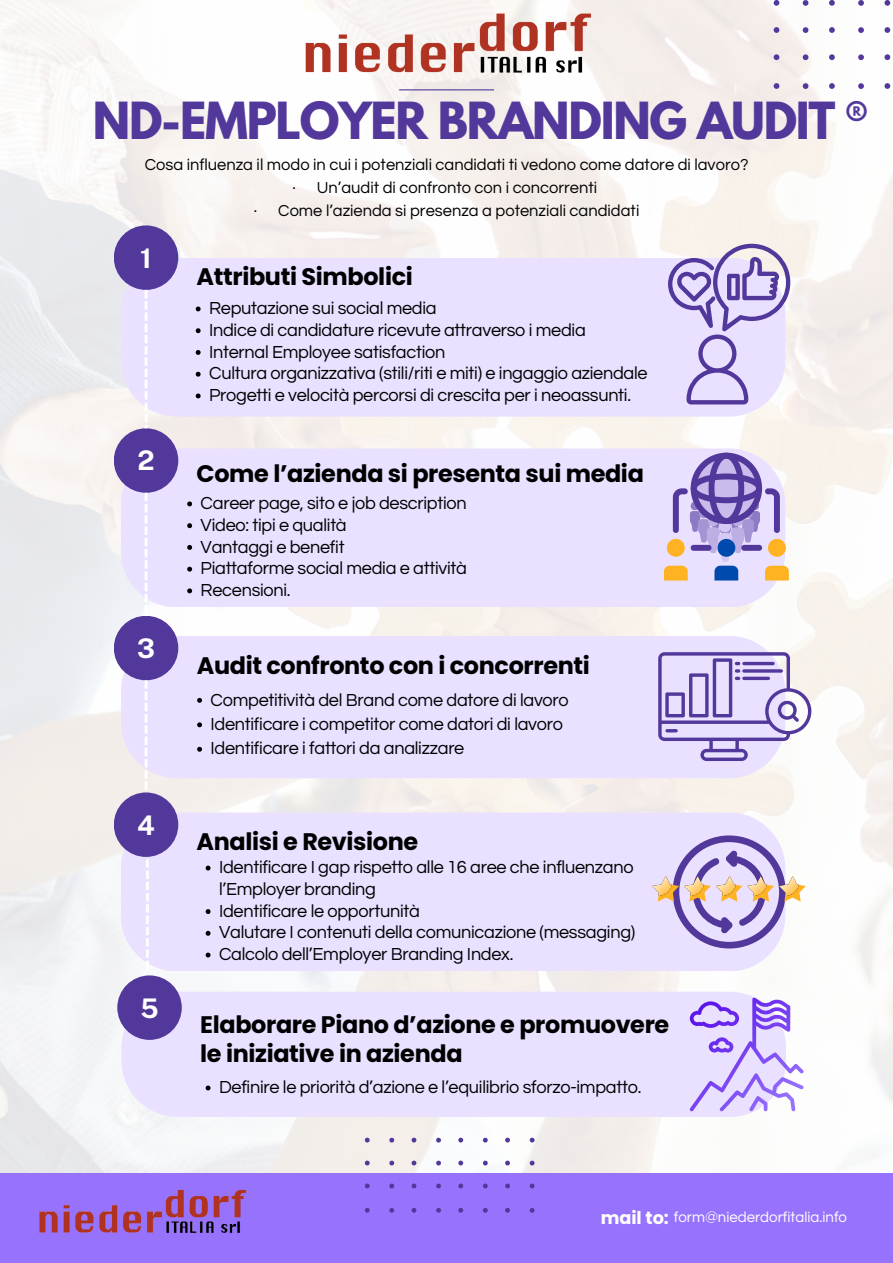
<style>
.page{position:relative;width:893px;height:1263px;background:#fff}
.page>*{position:absolute;margin:0;border:0;box-sizing:border-box;transform-origin:0 0}
.t1{font:700 45.3px "League Spartan";letter-spacing:-.03em;color:#52389b}
.t2{font:700 27px "Public Sans";color:#fff}
.t3{font:700 23.92px/28.3px "Poppins";letter-spacing:-.015em;color:#000}
.t4{font:18.15px/21.8px "Questrial";letter-spacing:-.015em;color:#000}
.t5{font:700 17.62px "Poppins";color:#fff}
.t6{font:16.5px "Questrial";color:#000}
.t7{font:15px "Questrial";color:#fff}
</style>
<div class="page">
<div style="left:121px;top:258px;width:664px;height:159px;background:#e9e1ff;border-radius:56px"></div>
<div style="left:121px;top:448px;width:664px;height:159px;background:#e9e1ff;border-radius:56px"></div>
<div style="left:121px;top:812px;width:664px;height:159px;background:#e9e1ff;border-radius:56px"></div>
<div style="left:114px;top:225px;width:64px;height:65px;background:#52389b;border-radius:50%"></div>
<div style="left:114px;top:428px;width:64px;height:65px;background:#52389b;border-radius:50%"></div>
<div style="left:114px;top:792px;width:64px;height:65px;background:#52389b;border-radius:50%"></div>
<div style="left:121px;top:636px;width:664px;height:142px;background:#e9e1ff;border-radius:56px"></div>
<div style="left:114px;top:616px;width:64px;height:64px;background:#52389b;border-radius:50%"></div>
<svg style="left:145px;top:290px;width:2px;height:135px"></svg>
<svg style="left:145px;top:493px;width:2px;height:113px"></svg>
<svg style="left:145px;top:681px;width:2px;height:101px"></svg>
<div style="left:0;top:1174px;width:893px;height:89px;background:#9773fd"></div>
<svg style="left:365px;top:1138px;width:169px;height:75px"></svg>
<img style="left:39px;top:1189px;width:208px;height:44px">
<svg style="left:773px;top:0;width:118px;height:89px"></svg>
<hr style="left:399px;top:89px;width:95px;height:1px;background:#52389b">
<img style="left:303px;top:5px;width:292px;height:75px">
<svg style="left:668px;top:244px;width:122px;height:160px"></svg>
<svg style="left:658px;top:652px;width:153px;height:109px"></svg>
<svg style="left:146px;top:859px;width:3px;height:105px"></svg>
<div style="left:121px;top:992px;width:665px;height:125px;background:#e9e1ff;border-radius:56px"></div>
<div style="left:117px;top:975px;width:65px;height:65px;background:#52389b;border-radius:50%"></div>
<svg style="left:206px;top:1085px;width:4px;height:5px"></svg>
<svg style="left:689px;top:997px;width:114px;height:114px"></svg>
<svg style="left:652px;top:835px;width:153px;height:113px"></svg>
<img style="left:779px;top:876px;width:19px;height:19px">
<svg style="left:196px;top:306px;width:5px;height:5px"></svg>
<svg style="left:196px;top:328px;width:5px;height:5px"></svg>
<svg style="left:196px;top:350px;width:5px;height:5px"></svg>
<svg style="left:196px;top:372px;width:5px;height:5px"></svg>
<svg style="left:196px;top:393px;width:5px;height:5px"></svg>
<svg style="left:187px;top:501px;width:5px;height:5px"></svg>
<svg style="left:187px;top:523px;width:5px;height:5px"></svg>
<svg style="left:187px;top:545px;width:5px;height:5px"></svg>
<svg style="left:187px;top:567px;width:5px;height:5px"></svg>
<svg style="left:187px;top:588px;width:5px;height:5px"></svg>
<svg style="left:664px;top:453px;width:125px;height:127px"></svg>
<svg style="left:197px;top:698px;width:5px;height:5px"></svg>
<svg style="left:197px;top:722px;width:5px;height:5px"></svg>
<svg style="left:197px;top:747px;width:5px;height:5px"></svg>
<svg style="left:206px;top:866px;width:4px;height:4px"></svg>
<svg style="left:206px;top:909px;width:4px;height:5px"></svg>
<svg style="left:206px;top:931px;width:4px;height:5px"></svg>
<svg style="left:206px;top:952px;width:4px;height:5px"></svg>
<p class="t1" style="left:93px;top:98px;width:776px">ND-EMPLOYER BRANDING AUDIT ®</p>
<p class="t6" style="left:145px;top:156px;width:605px">Cosa influenza il modo in cui i potenziali candidati ti vedono come datore di lavoro?</p>
<p class="t6" style="left:292px;top:179px;width:306px">· Un’audit di confronto con i concorrenti</p>
<p class="t6" style="left:254px;top:202px;width:387px">· Come l’azienda si presenza a potenziali candidati</p>
<p class="t2" style="left:140px;top:242px;width:13px">1</p>
<p class="t2" style="left:137px;top:445px;width:19px">2</p>
<p class="t2" style="left:137px;top:632px;width:19px">3</p>
<p class="t2" style="left:137px;top:809px;width:19px">4</p>
<p class="t2" style="left:140px;top:992px;width:20px">5</p>
<p class="t3" style="left:196px;top:263px;width:218px">Attributi Simbolici</p>
<p class="t4" style="left:209px;top:298px;width:229px">Reputazione sui social media</p>
<p class="t4" style="left:209px;top:319px;width:378px">Indice di candidature ricevute attraverso i media</p>
<p class="t4" style="left:209px;top:341px;width:238px">Internal Employee satisfaction</p>
<p class="t4" style="left:209px;top:363px;width:440px">Cultura organizzativa (stili/riti e miti) e ingaggio aziendale</p>
<p class="t4" style="left:209px;top:385px;width:423px">Progetti e velocità percorsi di crescita per i neoassunti.</p>
<p class="t3" style="left:196px;top:460px;width:449px">Come l’azienda si presenta sui media</p>
<p class="t4" style="left:201px;top:493px;width:268px">Career page, sito e job description</p>
<p class="t4" style="left:201px;top:514px;width:148px">Video: tipi e qualità</p>
<p class="t4" style="left:201px;top:536px;width:145px">Vantaggi e benefit</p>
<p class="t4" style="left:201px;top:558px;width:268px">Piattaforme social media e attività</p>
<p class="t4" style="left:201px;top:580px;width:92px">Recensioni.</p>
<p class="t3" style="left:197px;top:651px;width:395px">Audit confronto con i concorrenti</p>
<p class="t4" style="left:210px;top:689px;width:360px">Competitività del Brand come datore di lavoro</p>
<p class="t4" style="left:210px;top:713px;width:354px">Identificare i competitor come datori di lavoro</p>
<p class="t4" style="left:210px;top:738px;width:255px">Identificare i fattori da analizzare</p>
<p class="t3" style="left:196px;top:828px;width:223px">Analisi e Revisione</p>
<p class="t4" style="left:219px;top:857px;width:416px">Identificare I gap rispetto alle 16 aree che influenzano l’Employer branding</p>
<p class="t4" style="left:219px;top:900px;width:202px">Identificare le opportunità</p>
<p class="t4" style="left:219px;top:922px;width:418px">Valutare I contenuti della comunicazione (messaging)</p>
<p class="t4" style="left:219px;top:944px;width:296px">Calcolo dell’Employer Branding Index.</p>
<p class="t3" style="left:200px;top:1011px;width:470px">Elaborare Piano d’azione e promuovere le iniziative in azienda</p>
<p class="t4" style="left:219px;top:1077px;width:424px">Definire le priorità d’azione e l’equilibrio sforzo-impatto.</p>
<p class="t5" style="left:600px;top:1205px;width:70px">mail to:</p>
<p class="t7" style="left:674px;top:1209px;width:175px">form@niederdorfitalia.info</p>
</div>
